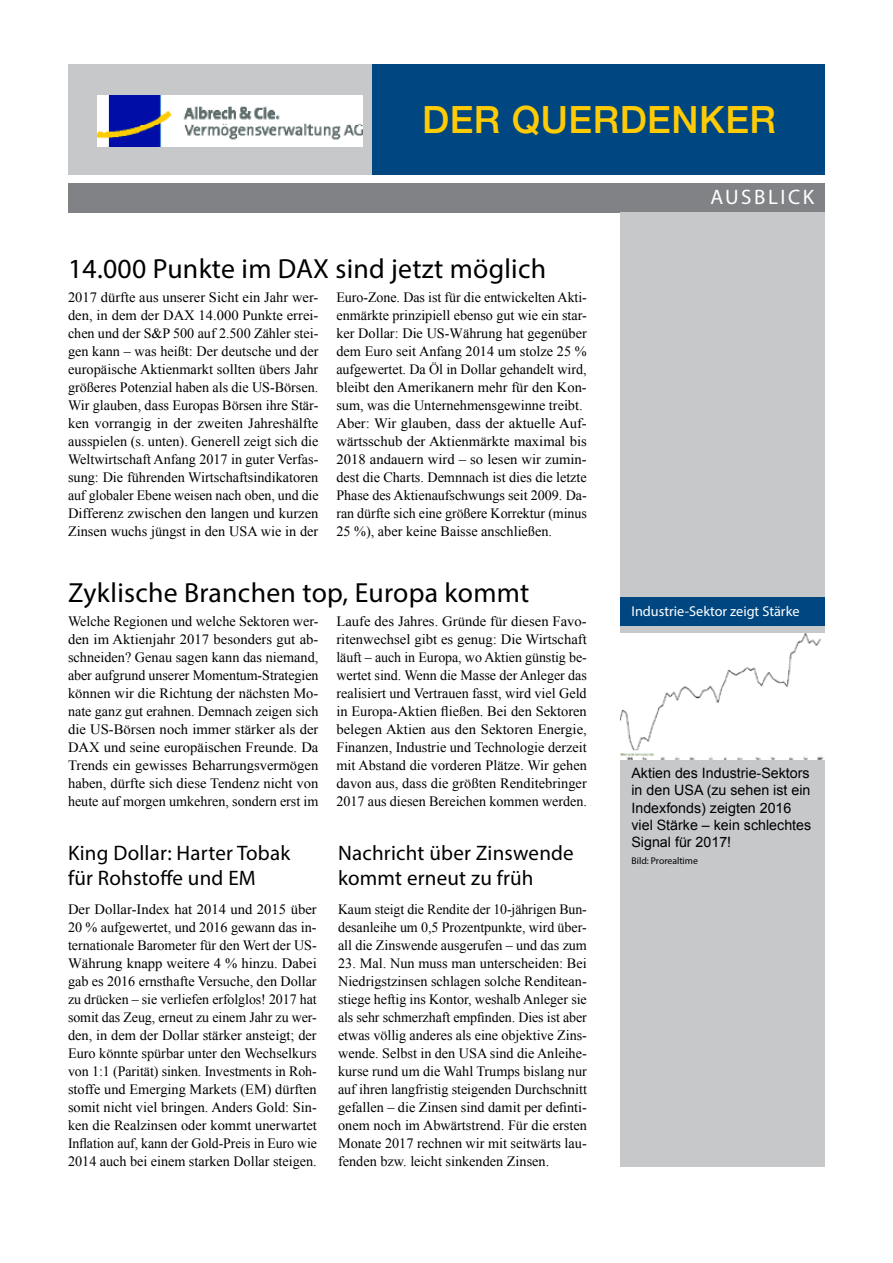
<style>
.page{position:relative;width:893px;height:1263px;background:#fff}
.page>*{position:absolute;margin:0;border:0;box-sizing:border-box;transform-origin:0 0}
.t1{font:500 37.5px "Helvetica Neue";letter-spacing:.015em;color:#ffcb05}
.t2{font:27.75px "Myriad Pro";letter-spacing:.01em;color:#000}
.t3{font:21px/25.5px "Myriad Pro";letter-spacing:.01em;color:#000}
.t4{font:21px "Myriad Pro";letter-spacing:.12em;color:#fff}
.t5{font:14.25px/18px "Times New Roman";color:#000;text-align:justify}
.t6{font:14.25px/17.2px "Arial";color:#000}
.t7{font:14.25px "Myriad Pro";color:#fff}
.t8{font:9.75px "Myriad Pro";color:#000}
</style>
<div class="page">
<div style="left:68px;top:64px;width:757px;height:110px;background:#c7c8ca"></div>
<div style="left:372px;top:64px;width:453px;height:110px;background:#004781"></div>
<img style="left:98px;top:96px;width:83px;height:51px">
<img style="left:181px;top:96px;width:181px;height:51px">
<div style="left:68px;top:183px;width:757px;height:29px;background:#808285"></div>
<div style="left:621px;top:212px;width:204px;height:954px;background:#c7c8ca"></div>
<div style="left:621px;top:597px;width:204px;height:28px;background:#004781"></div>
<div style="left:621px;top:633px;width:204px;height:126px;background:#fff"></div>
<h1 class="t1" style="left:422px;top:90px;width:355px">DER QUERDENKER</h1>
<h2 class="t2" style="left:68px;top:252px;width:480px">14.000 Punkte im DAX sind jetzt möglich</h2>
<p class="t5" style="left:68px;top:288px;width:252px">2017 dürfte aus unserer Sicht ein Jahr wer&shy;den, in dem der DAX 14.000 Punkte errei&shy;chen und der S&amp;P 500 auf 2.500 Zähler stei&shy;gen kann – was heißt: Der deutsche und der europäische Aktienmarkt sollten übers Jahr größeres Potenzial haben als die US-Börsen.<br>Wir glauben, dass Europas Börsen ihre Stär&shy;ken vorrangig in der zweiten Jahreshälfte ausspielen (s. unten). Generell zeigt sich die Weltwirtschaft Anfang 2017 in guter Verfas&shy;sung: Die führenden Wirtschaftsindikatoren auf globaler Ebene weisen nach oben, und die Differenz zwischen den langen und kurzen Zinsen wuchs jüngst in den USA wie in der</p>
<p class="t5" style="left:336px;top:288px;width:252px;text-align:left">Euro-Zone. Das ist für die entwickelten Akti&shy;enmärkte prinzipiell ebenso gut wie ein star&shy;ker Dollar: Die US-Währung hat gegenüber dem Euro seit Anfang 2014 um stolze 25 % aufgewertet. Da Öl in Dollar gehandelt wird, bleibt den Amerikanern mehr für den Kon&shy;sum, was die Unternehmensgewinne treibt.<br>Aber: Wir glauben, dass der aktuelle Auf&shy;wärtsschub der Aktienmärkte maximal bis 2018 andauern wird – so lesen wir zumin&shy;dest die Charts. Demnnach ist dies die letzte Phase des Aktienaufschwungs seit 2009. Da&shy;ran dürfte sich eine größere Korrektur (minus 25 %), aber keine Baisse anschließen.</p>
<h2 class="t2" style="left:68px;top:576px;width:463px">Zyklische Branchen top, Europa kommt</h2>
<p class="t5" style="left:68px;top:612px;width:252px">Welche Regionen und welche Sektoren wer&shy;den im Aktienjahr 2017 besonders gut ab&shy;schneiden? Genau sagen kann das niemand, aber aufgrund unserer Momentum-Strategien können wir die Richtung der nächsten Mo&shy;nate ganz gut erahnen. Demnach zeigen sich die US-Börsen noch immer stärker als der DAX und seine europäischen Freunde. Da Trends ein gewisses Beharrungsvermögen haben, dürfte sich diese Tendenz nicht von heute auf morgen umkehren, sondern erst im</p>
<p class="t5" style="left:336px;top:612px;width:252px">Laufe des Jahres. Gründe für diesen Favo&shy;ritenwechsel gibt es genug: Die Wirtschaft läuft – auch in Europa, wo Aktien günstig be&shy;wertet sind. Wenn die Masse der Anleger das realisiert und Vertrauen fasst, wird viel Geld in Europa-Aktien fließen. Bei den Sektoren belegen Aktien aus den Sektoren Energie, Finanzen, Industrie und Technologie derzeit mit Abstand die vorderen Plätze. Wir gehen davon aus, dass die größten Renditebringer 2017 aus diesen Bereichen kommen werden.</p>
<h3 class="t3" style="left:68px;top:839px;width:224px">King Dollar: Harter Tobak für Rohstoffe und EM</h3>
<p class="t5" style="left:68px;top:900px;width:250px">Der Dollar-Index hat 2014 und 2015 über 20 % aufgewertet, und 2016 gewann das in&shy;ternationale Barometer für den Wert der US-Währung knapp weitere 4 % hinzu. Dabei gab es 2016 ernsthafte Versuche, den Dollar zu drücken – sie verliefen erfolglos! 2017 hat somit das Zeug, erneut zu einem Jahr zu wer&shy;den, in dem der Dollar stärker ansteigt; der Euro könnte spürbar unter den Wechselkurs von 1:1 (Parität) sinken. Investments in Roh&shy;stoffe und Emerging Markets (EM) dürften somit nicht viel bringen. Anders Gold: Sin&shy;ken die Realzinsen oder kommt unerwartet Inflation auf, kann der Gold-Preis in Euro wie 2014 auch bei einem starken Dollar steigen.</p>
<h3 class="t3" style="left:338px;top:839px;width:237px">Nachricht über Zinswende kommt erneut zu früh</h3>
<p class="t5" style="left:338px;top:900px;width:250px">Kaum steigt die Rendite der 10-jährigen Bun&shy;desanleihe um 0,5 Prozentpunkte, wird über&shy;all die Zinswende ausgerufen – und das zum</p>
<p class="t5" style="left:338px;top:954px;width:250px">23. Mal. Nun muss man unterscheiden: Bei Niedrigstzinsen schlagen solche Renditean&shy;stiege heftig ins Kontor, weshalb Anleger sie als sehr schmerzhaft empfinden. Dies ist aber etwas völlig anderes als eine objektive Zins&shy;wende. Selbst in den USA sind die Anleihe&shy;kurse rund um die Wahl Trumps bislang nur auf ihren langfristig steigenden Durchschnitt gefallen – die Zinsen sind damit per definti&shy;onem noch im Abwärtstrend. Für die ersten Monate 2017 rechnen wir mit seitwärts lau&shy;fenden bzw. leicht sinkenden Zinsen.</p>
<h3 class="t4" style="left:710px;top:184px;width:105px">Ausblick</h3>
<p class="t7" style="left:631px;top:603px;width:170px">Industrie-Sektor zeigt Stärke</p>
<p class="t6" style="left:631px;top:764px;width:181px">Aktien des Industrie-Sektors in den USA (zu sehen ist ein<br>Indexfonds) zeigten 2016 viel Stärke – kein schlechtes<br>Signal für 2017!</p>
<p class="t8" style="left:631px;top:855px;width:68px">Bild: Prorealtime</p>
</div>
